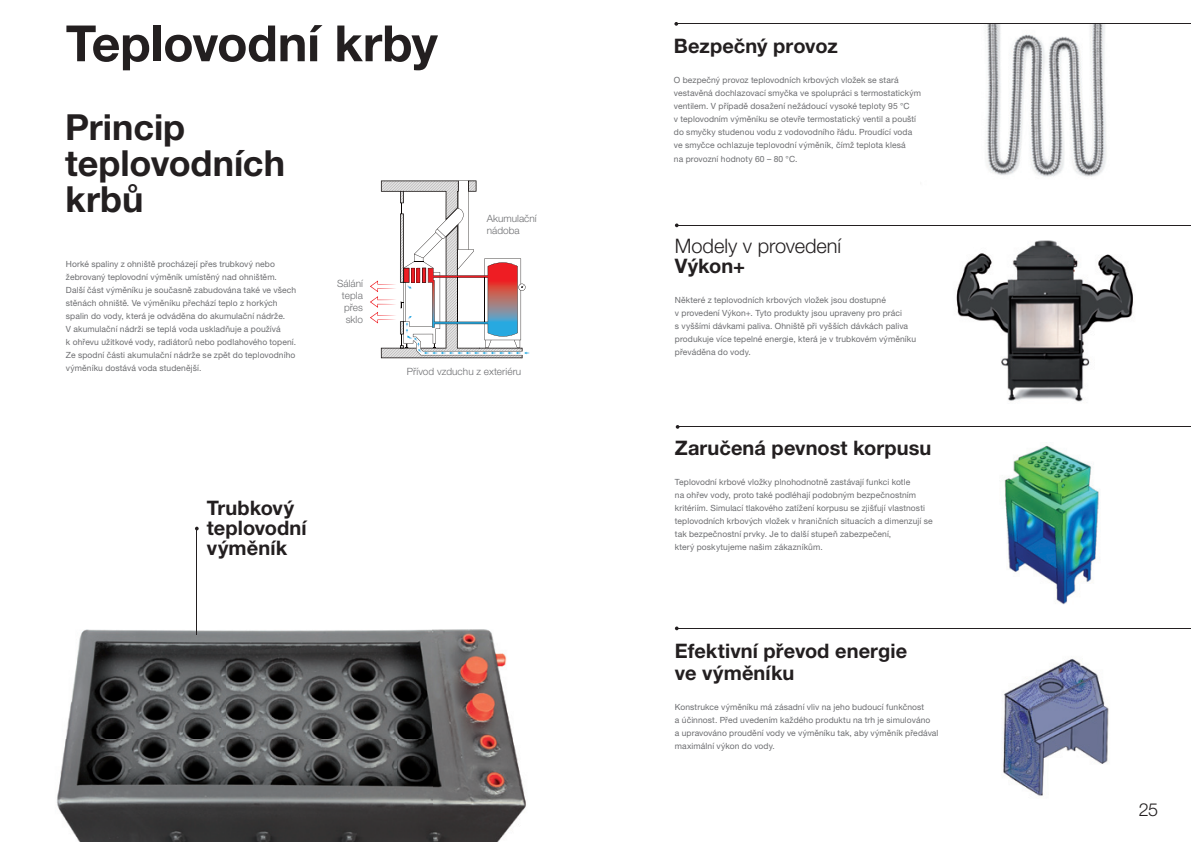
<style>
.page{position:relative;width:1191px;height:842px;background:#fff}
.page>*{position:absolute;margin:0;border:0;box-sizing:border-box;transform-origin:0 0}
.t1{font:700 50px "Helvetica KMCE";letter-spacing:-.005em;color:#231f20}
.t2{font:700 36px/36px "Helvetica KMCE";color:#231f20}
.t3{font:700 20px/20px "Helvetica KMCE";letter-spacing:.005em;color:#231f20}
.t4{font:300 20px "Helvetica KMCE";color:#231f20}
.t5{font:300 18px "Helvetica KMCE";color:#231f20}
.t6{font:300 10px/12px "Helvetica KMCE";color:#6c6d70}
.t7{font:8.5px/13px "Helvetica KMCE";letter-spacing:.01em;color:#6c6d70}
</style>
<div class="page">
<img style="left:956px;top:240px;width:177px;height:162px">
<svg style="left:370px;top:180px;width:159px;height:178px"></svg>
<img style="left:57px;top:569px;width:469px;height:273px">
<hr style="left:677px;top:225px;width:514px;height:1px;background:#231f20">
<hr style="left:197px;top:529px;width:1px;height:105px;background:#231f20">
<hr style="left:677px;top:427px;width:514px;height:1px;background:#231f20">
<svg style="left:675px;top:425px;width:4px;height:4px"></svg>
<hr style="left:677px;top:628px;width:514px;height:1px;background:#231f20">
<img style="left:985px;top:25px;width:121px;height:152px">
<img style="left:1004px;top:445px;width:95px;height:159px">
<img style="left:1003px;top:658px;width:106px;height:138px">
<svg style="left:674px;top:22px;width:4px;height:4px"></svg>
<hr style="left:677px;top:24px;width:514px;height:1px;background:#231f20">
<h1 class="t1" style="left:66px;top:12px;width:373px">Teplovodní krby</h1>
<h2 class="t2" style="left:65px;top:109px;width:221px">Princip teplovodních krbů</h2>
<p class="t7" style="left:66px;top:258px;width:232px">Horké spaliny z ohniště procházejí přes trubkový nebo žebrovaný teplovodní výměník umístěný nad ohništěm.<br>Další část výměníku je současně zabudována také ve všech stěnách ohniště. Ve výměníku přechází teplo z horkých spalin do vody, která je odváděna do akumulační nádrže.<br>V akumulační nádrži se teplá voda uskladňuje a používá<br>k ohřevu užitkové vody, radiátorů nebo podlahového topení.<br>Ze spodní části akumulační nádrže se zpět do teplovodního výměníku dostává voda studenější.</p>
<p class="t6" style="left:337px;top:277px;width:27px;text-align:right">Sálání tepla přes sklo</p>
<p class="t6" style="left:487px;top:212px;width:51px">Akumulační nádoba</p>
<p class="t6" style="left:407px;top:365px;width:116px">Přívod vzduchu z exteriéru</p>
<h3 class="t3" style="left:207px;top:498px;width:101px">Trubkový teplovodní výměník</h3>
<h3 class="t3" style="left:674px;top:36px;width:165px">Bezpečný provoz</h3>
<p class="t7" style="left:674px;top:73px;width:249px">O bezpečný provoz teplovodních krbových vložek se stará vestavěná dochlazovací smyčka ve spolupráci s termostatickým ventilem. V případě dosažení nežádoucí vysoké teploty 95 °C<br>v teplovodním výměníku se otevře termostatický ventil a pouští do smyčky studenou vodu z vodovodního řádu. Proudící voda ve smyčce ochlazuje teplovodní výměník, čímž teplota klesá</p>
<p class="t7" style="left:674px;top:152px;width:125px">na provozní hodnoty 60 – 80 °C.</p>
<h3 class="t4" style="left:675px;top:234px;width:168px">Modely v provedení</h3>
<h3 class="t3" style="left:675px;top:257px;width:72px">Výkon+</h3>
<p class="t7" style="left:675px;top:294px;width:243px">Některé z teplovodních krbových vložek jsou dostupné<br>v provedení Výkon+. Tyto produkty jsou upraveny pro práci<br>s vyššími dávkami paliva. Ohniště při vyšších dávkách paliva produkuje více tepelné energie, která je v trubkovém výměníku převáděna do vody.</p>
<h3 class="t3" style="left:675px;top:438px;width:258px">Zaručená pevnost korpusu</h3>
<p class="t7" style="left:675px;top:476px;width:259px">Teplovodní krbové vložky plnohodnotně zastávají funkci kotle<br>na ohřev vody, proto také podléhají podobným bezpečnostním kritériím. Simulací tlakového zatížení korpusu se zjišťují vlastnosti teplovodních krbových vložek v hraničních situacích a dimenzují se tak bezpečnostní prvky. Je to další stupeň zabezpečení,<br>který poskytujeme našim zákazníkům.</p>
<h3 class="t3" style="left:675px;top:640px;width:234px;line-height:22px">Efektivní převod energie ve výměníku</h3>
<p class="t7" style="left:675px;top:700px;width:265px">Konstrukce výměníku má zásadní vliv na jeho budoucí funkčnost<br>a účinnost. Před uvedením každého produktu na trh je simulováno<br>a upravováno proudění vody ve výměníku tak, aby výměník předával maximální výkon do vody.</p>
<h3 class="t5" style="left:1139px;top:798px;width:21px">25</h3>
</div>
